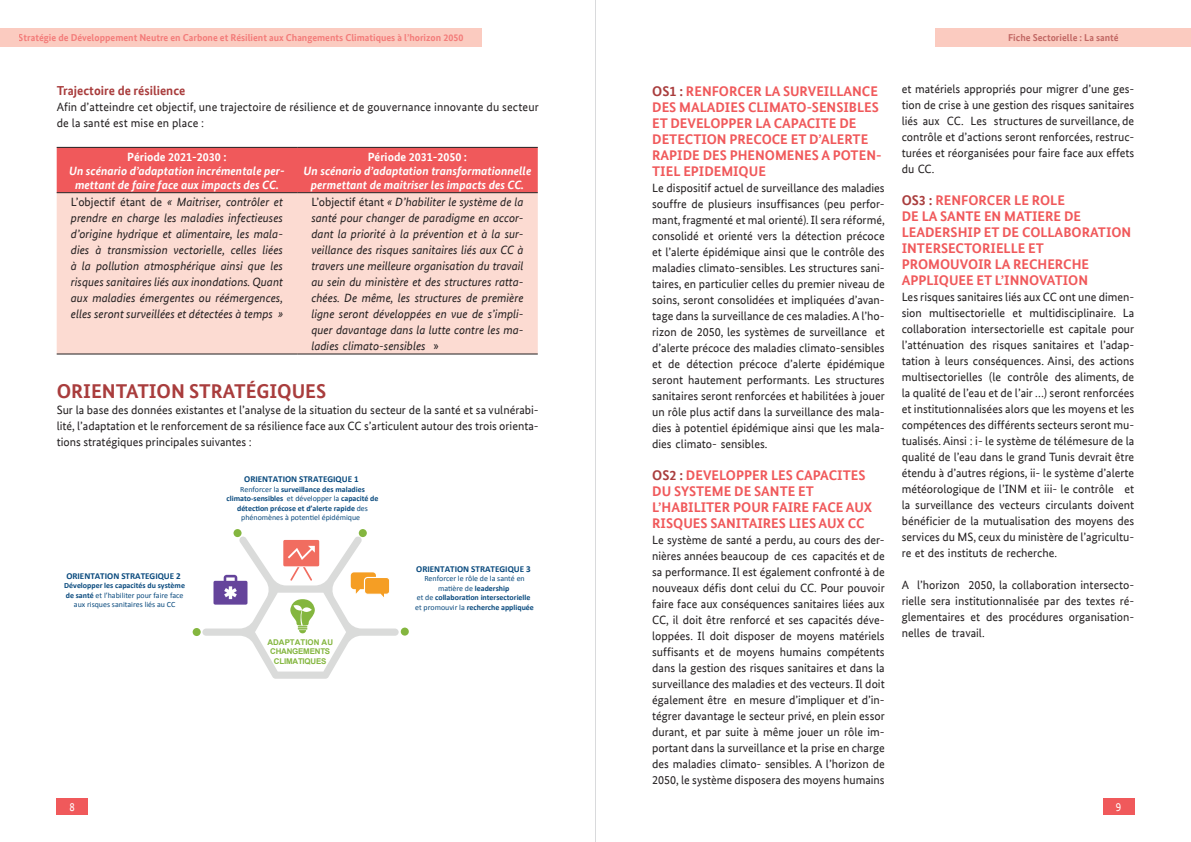
<style>
.page{position:relative;width:1191px;height:842px;background:#fff}
.page>*{position:absolute;margin:0;border:0;box-sizing:border-box;transform-origin:0 0}
.t1{font:700 20px "Bundes Sans Office T";color:#a93d3d}
.t2{font:700 14px/16px "Bundes Sans Office T";color:#f0595b}
.t3{font:700 13px "Bundes Sans Office T";color:#a93d3d}
.t4{font:12px/16px "Bundes Sans Office T";color:#231f20;text-align:justify}
.t5{font:italic 12px/16px "Bundes Sans Office T";color:#231f20;text-align:justify}
.t6{font:italic 700 12px/14px "Bundes Sans Office T";color:#fff;text-align:center}
.t7{font:700 12px "Bundes Sans Office T";color:#fff}
.t8{font:12px "Bundes Sans Office";color:#fff;scale:.9 1}
.t9{font:700 10px "Bundes Sans Office T";color:#f0595b}
.t10{font:700 10px "Bundes Sans Office T";color:#a93d3d}
.t11{font:700 9px "Calibri";color:#08497d}
.t12{font:700 7.9px/9.5px "Calibri";color:#08497d;text-align:center}
.t13{font:7.9px/9.5px "Calibri";color:#08497d;text-align:center}
.t14{font:700 7.9px/9.5px "Arial";letter-spacing:-.025em;color:#84b63f;text-align:center}
.s1{font-style:normal}
.s2{font-weight:700}
.s3{font-weight:400}
.s4{color:#a93d3d}
</style>
<div class="page">
<div style="left:0;top:28px;width:482px;height:19px;background:#fbcbc0"></div>
<div style="left:935px;top:28px;width:256px;height:19px;background:#fbcbc0"></div>
<hr style="left:595px;top:0;width:1px;height:842px;background:#d9dadc">
<div style="left:57px;top:799px;width:31px;height:16px;background:#f0595b"></div>
<div style="left:1103px;top:799px;width:31px;height:16px;background:#f0595b"></div>
<div style="left:233px;top:529px;width:8px;height:8px;background:#84b63f;border-radius:50%"></div>
<div style="left:193px;top:628px;width:8px;height:8px;background:#84b63f;border-radius:50%"></div>
<div style="left:401px;top:627px;width:8px;height:9px;background:#84b63f;border-radius:50%"></div>
<div style="left:359px;top:529px;width:8px;height:8px;background:#84b63f;border-radius:50%"></div>
<svg style="left:202px;top:536px;width:197px;height:143px"></svg>
<div style="left:57px;top:148px;width:481px;height:44px;background:#f0595b"></div>
<div style="left:57px;top:193px;width:481px;height:161px;background:#fcdbd2"></div>
<hr style="left:57px;top:147px;width:240px;height:1px;background:#231f20">
<hr style="left:297px;top:147px;width:241px;height:1px;background:#231f20">
<hr style="left:57px;top:192px;width:240px;height:1px;background:#231f20">
<hr style="left:297px;top:192px;width:241px;height:1px;background:#231f20">
<hr style="left:57px;top:354px;width:240px;height:1px;background:#231f20">
<hr style="left:297px;top:354px;width:241px;height:1px;background:#231f20">
<p class="t9" style="left:19px;top:32px;width:446px">Stratégie de Développement Neutre en Carbone et Résilient aux Changements Climatiques à l’horizon 2050</p>
<p class="t10" style="left:1008px;top:32px;width:112px">Fiche Sectorielle : La santé</p>
<p class="t3" style="left:57px;top:83px;width:130px">Trajectoire de résilience</p>
<p class="t4" style="left:57px;top:99px;width:483px">Afin d’atteindre cet objectif, une trajectoire de résilience et de gouvernance innovante du secteur de la santé est mise en place :</p>
<p class="t7" style="left:127px;top:150px;width:101px">Période 2021-2030 :</p>
<p class="t6" style="left:69px;top:164px;width:217px">Un scénario d’adaptation incrémentale per&shy;mettant de faire face aux impacts des CC.</p>
<p class="t7" style="left:368px;top:150px;width:101px">Période 2031-2050 :</p>
<p class="t6" style="left:304px;top:164px;width:229px">Un scénario d’adaptation transformationnelle permettant de maitriser les impacts des CC.</p>
<p class="t5" style="left:71px;top:194px;width:214px"><span class="s1">L’objectif étant de</span> « Maitriser, contrôler et prendre en charge les maladies infectieuses d’origine hydrique et alimentaire, les mala&shy;dies à transmission vectorielle, celles liées à la pollution atmosphérique ainsi que les risques sanitaires liés aux inondations. Quant aux maladies émergentes ou réémergences, elles seront surveillées et détectées à temps »</p>
<p class="t5" style="left:311px;top:194px;width:214px"><span class="s1">L’objectif étant</span> « D’habiliter le système de la santé pour changer de paradigme en accor&shy;dant la priorité à la prévention et à la sur&shy;veillance des risques sanitaires liés aux CC à travers une meilleure organisation du travail au sein du ministère et des structures ratta&shy;chées. De même, les structures de première ligne seront développées en vue de s’impli&shy;quer davantage dans la lutte contre les ma&shy;ladies climato-sensibles <span class="s1">»</span></p>
<p class="t1" style="left:57px;top:380px;width:271px">ORIENTATION STRATÉGIQUES</p>
<p class="t4" style="left:57px;top:402px;width:483px">Sur la base des données existantes et l’analyse de la situation du secteur de la santé et sa vulnérabi&shy;lité, l’adaptation et le renforcement de sa résilience face aux CC s’articulent autour des trois orienta&shy;tions stratégiques principales suivantes :</p>
<p class="t11" style="left:66px;top:570px;width:116px">ORIENTATION STRATEGIQUE 2</p>
<p class="t13" style="left:64px;top:581px;width:122px"><span class="s2">Développer les capacités du système de santé</span> et l’habiliter pour faire face aux risques sanitaires liés au CC</p>
<p class="t11" style="left:244px;top:473px;width:116px">ORIENTATION STRATEGIQUE 1</p>
<p class="t12" style="left:226px;top:484px;width:153px"><span class="s3">Renforcer la</span> surveillance des maladies climato-sensibles <span class="s3">et développer la</span> capacité de détection précose et d’alerte rapide <span class="s3">des phénomènes à potentiel épidémique</span></p>
<p class="t14" style="left:267px;top:637px;width:67px">ADAPTATION AU<br>CHANGEMENTS<br>CLIMATIQUES</p>
<p class="t11" style="left:416px;top:563px;width:116px">ORIENTATION STRATEGIQUE 3</p>
<p class="t12" style="left:415px;top:574px;width:120px"><span class="s3">Renforcer le rôle de la santé en matière de</span> leadership<br><span class="s3">et de</span> collaboration intersectorielle <span class="s3">et promouvir la</span> recherche appliquée</p>
<p class="t2" style="left:652px;top:83px;width:231px"><span class="s4">OS1 :</span> RENFORCER LA SURVEILLANCE<br>DES MALADIES CLIMATO-SENSIBLES<br>ET DEVELOPPER LA CAPACITE DE<br>DETECTION PRECOCE ET D’ALERTE<br>RAPIDE DES PHENOMENES A POTEN-<br>TIEL EPIDEMIQUE</p>
<p class="t4" style="left:652px;top:180px;width:234px">Le dispositif actuel de surveillance des maladies souffre de plusieurs insuffisances (peu perfor&shy;mant, fragmenté et mal orienté). Il sera réformé, consolidé et orienté vers la détection précoce et l’alerte épidémique ainsi que le contrôle des maladies climato-sensibles. Les structures sani&shy;taires, en particulier celles du premier niveau de soins, seront consolidées et impliquées d’avan&shy;tage dans la surveillance de ces maladies. A l’ho&shy;rizon de 2050, les systèmes de surveillance et d’alerte précoce des maladies climato-sensibles et de détection précoce d’alerte épidémique seront hautement performants. Les structures sanitaires seront renforcées et habilitées à jouer un rôle plus actif dans la surveillance des mala&shy;dies à potentiel épidémique ainsi que les mala&shy;dies climato- sensibles.</p>
<p class="t2" style="left:652px;top:467px;width:221px"><span class="s4">OS2 :</span> DEVELOPPER LES CAPACITES<br>DU SYSTEME DE SANTE ET<br>L’HABILITER POUR FAIRE FACE AUX<br>RISQUES SANITAIRES LIES AUX CC</p>
<p class="t4" style="left:652px;top:532px;width:234px">Le système de santé a perdu, au cours des der&shy;nières années beaucoup de ces capacités et de sa performance. Il est également confronté à de nouveaux défis dont celui du CC. Pour pouvoir faire face aux conséquences sanitaires liées aux CC, il doit être renforcé et ses capacités déve&shy;loppées. Il doit disposer de moyens matériels suffisants et de moyens humains compétents dans la gestion des risques sanitaires et dans la surveillance des maladies et des vecteurs. Il doit également être en mesure d’impliquer et d’in&shy;tégrer davantage le secteur privé, en plein essor durant, et par suite à même jouer un rôle im&shy;portant dans la surveillance et la prise en charge des maladies climato- sensibles. A l’horizon de 2050, le système disposera des moyens humains</p>
<p class="t4" style="left:901px;top:81px;width:234px">et matériels appropriés pour migrer d’une ges&shy;tion de crise à une gestion des risques sanitaires liés aux CC. Les structures de surveillance, de contrôle et d’actions seront renforcées, restruc&shy;turées et réorganisées pour faire face aux effets du CC.</p>
<p class="t2" style="left:901px;top:192px;width:231px"><span class="s4">OS3 :</span> RENFORCER LE ROLE<br>DE LA SANTE EN MATIERE DE<br>LEADERSHIP ET DE COLLABORATION<br>INTERSECTORIELLE ET<br>PROMOUVOIR LA RECHERCHE<br>APPLIQUEE ET L’INNOVATION</p>
<p class="t4" style="left:901px;top:289px;width:234px">Les risques sanitaires liés aux CC ont une dimen&shy;sion multisectorielle et multidisciplinaire. La collaboration intersectorielle est capitale pour l’atténuation des risques sanitaires et l’adap&shy;tation à leurs conséquences. Ainsi, des actions multisectorielles (le contrôle des aliments, de la qualité de l’eau et de l’air …) seront renforcées et institutionnalisées alors que les moyens et les compétences des différents secteurs seront mu&shy;tualisés. Ainsi : i- le système de télémesure de la qualité de l’eau dans le grand Tunis devrait être étendu à d’autres régions, ii- le système d’alerte météorologique de l’INM et iii- le contrôle et la surveillance des vecteurs circulants doivent bénéficier de la mutualisation des moyens des services du MS, ceux du ministère de l’agricultu&shy;re et des instituts de recherche.</p>
<p class="t4" style="left:901px;top:577px;width:234px">A l’horizon 2050, la collaboration intersecto&shy;rielle sera institutionnalisée par des textes ré&shy;glementaires et des procédures organisation&shy;nelles de travail.</p>
<p class="t8" style="left:70px;top:800px;width:8px">8</p>
<p class="t8" style="left:1116px;top:800px;width:8px">9</p>
</div>
